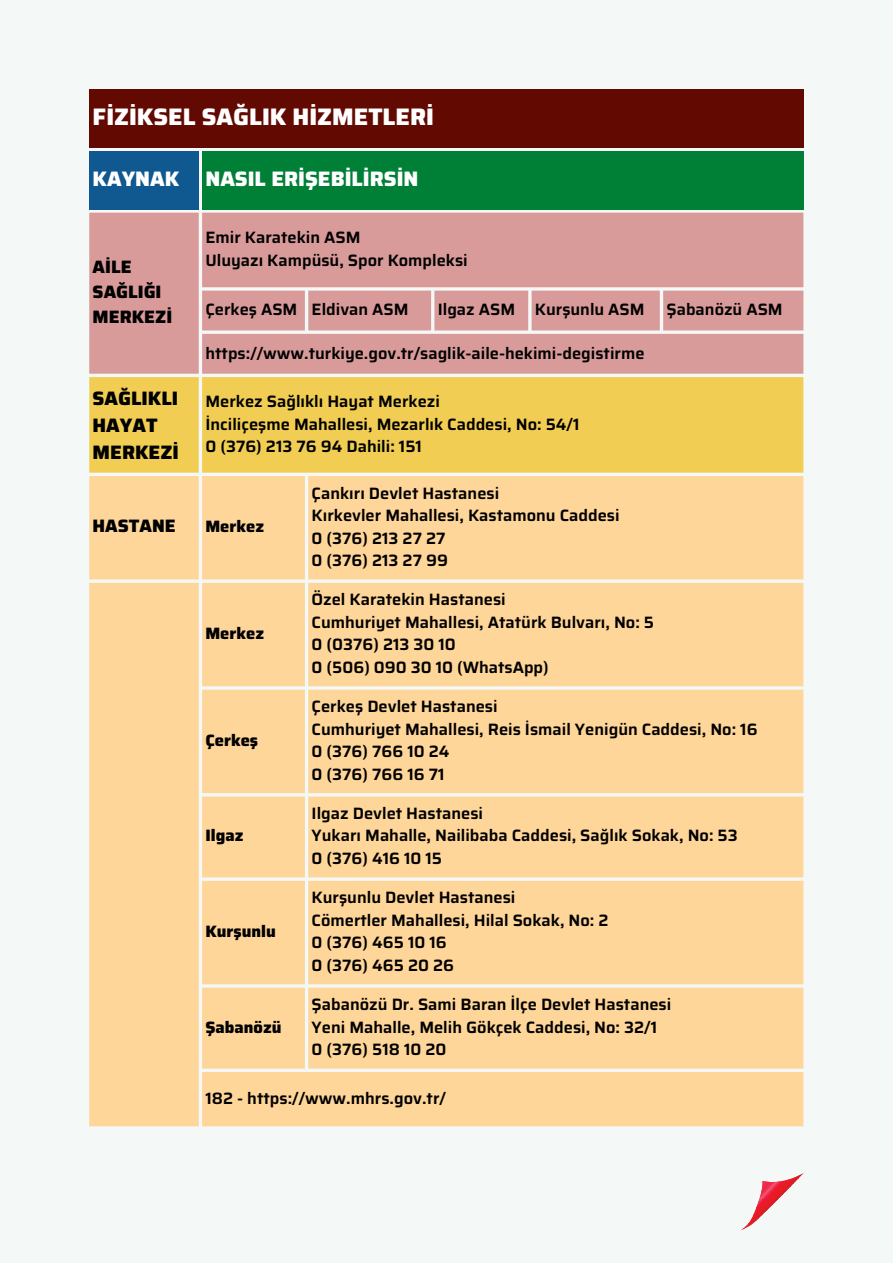
<style>
.page{position:relative;width:893px;height:1264px;background:#fff}
.page>*{position:absolute;margin:0;border:0;box-sizing:border-box;transform-origin:0 0}
.t1{font:800 24px "Saira";color:#fff}
.t2{font:800 21px "Saira";color:#fff}
.t3{font:800 19.5px/27px "Saira";color:#000}
.t4{font:800 18px/24.8px "Saira";color:#000}
.t5{font:600 16.5px "Saira";color:#000}
.t6{font:800 16.5px "Saira";color:#000}
</style>
<div class="page">
<div style="left:0;top:0;width:892px;height:1262px;background:#f4f8f6"></div>
<div style="left:89px;top:89px;width:714px;height:59px;background:#620a02"></div>
<div style="left:89px;top:151px;width:110px;height:58px;background:#105890"></div>
<div style="left:202px;top:151px;width:601px;height:58px;background:#008037"></div>
<svg style="left:89px;top:213px;width:714px;height:161px;background:#daa09f"></svg>
<div style="left:89px;top:377px;width:714px;height:95px;background:#f1ce53"></div>
<div style="left:89px;top:476px;width:714px;height:650px;background:#ffd699"></div>
<svg style="left:741px;top:1173px;width:62px;height:57px"></svg>
<p class="t1" style="left:93px;top:98px;width:343px">FİZİKSEL SAĞLIK HİZMETLERİ</p>
<p class="t2" style="left:93px;top:162px;width:88px">KAYNAK</p>
<p class="t2" style="left:205px;top:162px;width:214px">NASIL ERİŞEBİLİRSİN</p>
<p class="t4" style="left:93px;top:255px;width:81px">AİLE<br>SAĞLIĞI<br>MERKEZİ</p>
<p class="t5" style="left:205px;top:224px;width:156px">Emir Karatekin ASM</p>
<p class="t5" style="left:205px;top:247px;width:261px">Uluyazı Kampüsü, Spor Kompleksi</p>
<p class="t5" style="left:205px;top:296px;width:93px">Çerkeş ASM</p>
<p class="t5" style="left:311px;top:296px;width:98px">Eldivan ASM</p>
<p class="t5" style="left:438px;top:296px;width:79px">Ilgaz ASM</p>
<p class="t5" style="left:535px;top:296px;width:111px">Kurşunlu ASM</p>
<p class="t5" style="left:666px;top:296px;width:118px">Şabanözü ASM</p>
<p class="t5" style="left:205px;top:340px;width:440px">https://www.turkiye.gov.tr/saglik-aile-hekimi-degistirme</p>
<p class="t3" style="left:93px;top:385px;width:88px">SAĞLIKLI<br>HAYAT<br>MERKEZİ</p>
<p class="t5" style="left:205px;top:389px;width:234px">Merkez Sağlıklı Hayat Merkezi</p>
<p class="t5" style="left:205px;top:411px;width:375px">İnciliçeşme Mahallesi, Mezarlık Caddesi, No: 54/1</p>
<p class="t5" style="left:205px;top:433px;width:218px">0 (376) 213 76 94 Dahili: 151</p>
<p class="t4" style="left:93px;top:513px;width:85px">HASTANE</p>
<p class="t6" style="left:205px;top:513px;width:60px">Merkez</p>
<p class="t6" style="left:205px;top:620px;width:60px">Merkez</p>
<p class="t6" style="left:205px;top:727px;width:54px">Çerkeş</p>
<p class="t6" style="left:205px;top:822px;width:39px">Ilgaz</p>
<p class="t6" style="left:205px;top:918px;width:72px">Kurşunlu</p>
<p class="t5" style="left:311px;top:480px;width:187px">Çankırı Devlet Hastanesi</p>
<p class="t5" style="left:311px;top:502px;width:307px">Kırkevler Mahallesi, Kastamonu Caddesi</p>
<p class="t5" style="left:311px;top:525px;width:135px">0 (376) 213 27 27</p>
<p class="t5" style="left:311px;top:547px;width:138px">0 (376) 213 27 99</p>
<p class="t5" style="left:311px;top:586px;width:193px">Özel Karatekin Hastanesi</p>
<p class="t5" style="left:311px;top:609px;width:344px">Cumhuriyet Mahallesi, Atatürk Bulvarı, No: 5</p>
<p class="t5" style="left:311px;top:631px;width:146px">0 (0376) 213 30 10</p>
<p class="t5" style="left:311px;top:654px;width:239px">0 (506) 090 30 10 (WhatsApp)</p>
<p class="t5" style="left:311px;top:693px;width:185px">Çerkeş Devlet Hastanesi</p>
<p class="t5" style="left:311px;top:716px;width:447px">Cumhuriyet Mahallesi, Reis İsmail Yenigün Caddesi, No: 16</p>
<p class="t5" style="left:311px;top:738px;width:139px">0 (376) 766 10 24</p>
<p class="t5" style="left:311px;top:761px;width:134px">0 (376) 766 16 71</p>
<p class="t5" style="left:311px;top:800px;width:171px">Ilgaz Devlet Hastanesi</p>
<p class="t5" style="left:311px;top:822px;width:427px">Yukarı Mahalle, Nailibaba Caddesi, Sağlık Sokak, No: 53</p>
<p class="t5" style="left:311px;top:845px;width:132px">0 (376) 416 10 15</p>
<p class="t5" style="left:311px;top:884px;width:203px">Kurşunlu Devlet Hastanesi</p>
<p class="t5" style="left:311px;top:907px;width:298px">Cömertler Mahallesi, Hilal Sokak, No: 2</p>
<p class="t5" style="left:311px;top:929px;width:137px">0 (376) 465 10 16</p>
<p class="t5" style="left:311px;top:952px;width:144px">0 (376) 465 20 26</p>
<p class="t5" style="left:311px;top:991px;width:359px">Şabanözü Dr. Sami Baran İlçe Devlet Hastanesi</p>
<p class="t5" style="left:311px;top:1013px;width:347px">Yeni Mahalle, Melih Gökçek Caddesi, No: 32/1</p>
<p class="t5" style="left:311px;top:1036px;width:136px">0 (376) 518 10 20</p>
<p class="t5" style="left:205px;top:1084px;width:242px">182 - https://www.mhrs.gov.tr/</p>
<p class="t6" style="left:205px;top:1013px;width:77px">Şabanözü</p>
</div>
